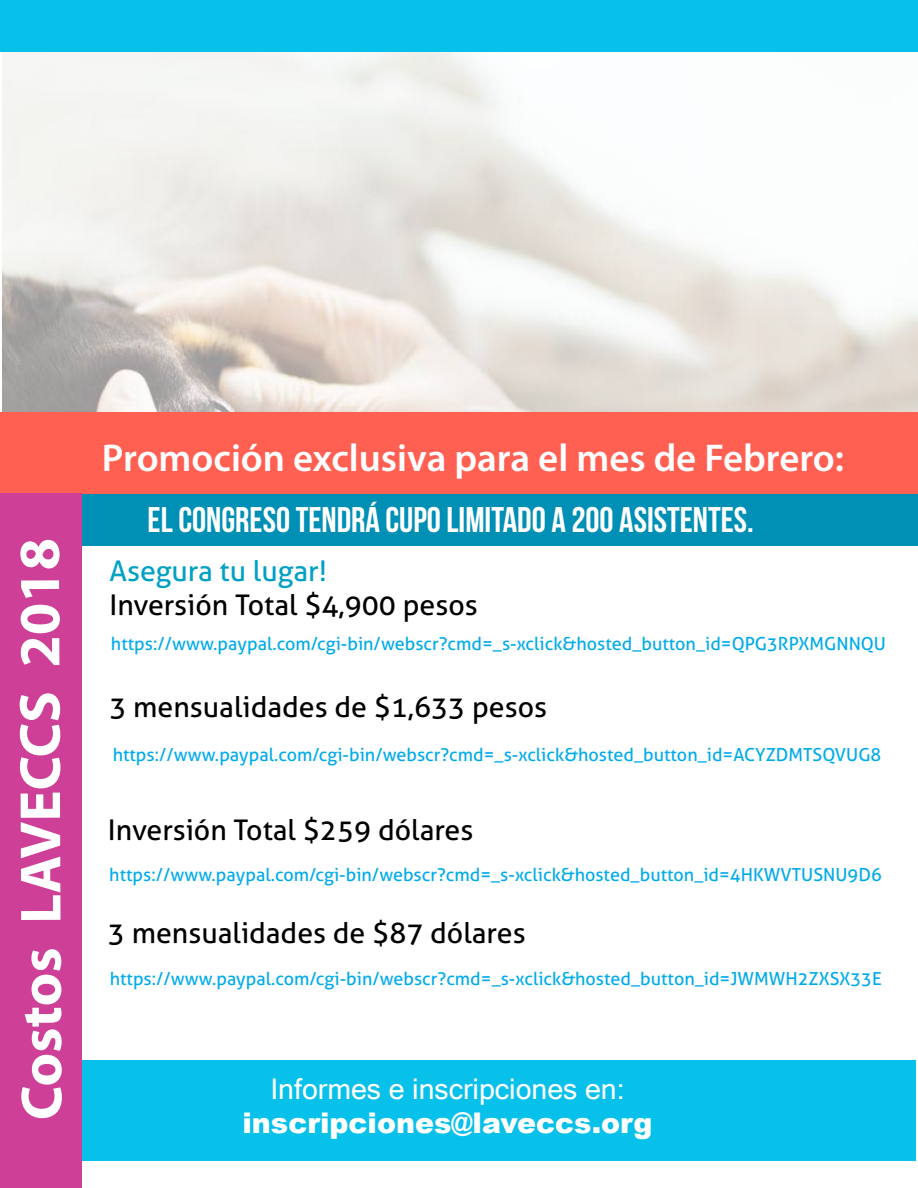
<style>
.page{position:relative;width:918px;height:1188px;background:#fff}
.page>*{position:absolute;margin:0;border:0;box-sizing:border-box;transform-origin:0 0}
.t1{font:700 58.35px "Myriad Pro";letter-spacing:-.005em;color:#fff}
.t2{font:600 38.85px "Myriad Pro";color:#fff}
.t3{font:700 35.55px "Bebas Neue";color:#fff}
.t4{font:28.5px "Aller";color:#000}
.t5{font:28.5px "Microsoft Sans Serif";color:#fff}
.t6{font:900 28.5px "Arial";color:#fff}
.t7{font:28.5px "Aller";color:#00a1c5}
.t8{font:18px "Aller";color:#00abea}
</style>
<div class="page">
<img style="left:2px;top:52px;width:916px;height:361px">
<div style="left:0;top:494px;width:918px;height:52px;background:#008fb5"></div>
<div style="left:0;top:413px;width:918px;height:81px;background:#ff6052"></div>
<div style="left:0;top:0;width:918px;height:52px;background:#08c1ea"></div>
<div style="left:0;top:1060px;width:916px;height:101px;background:#08c1ea"></div>
<div style="left:0;top:494px;width:82px;height:694px;background:#ce4097"></div>
<h1 class="t1" style="left:3px;top:1120px;width:584px;rotate:-90deg">Costos LAVECCS 2018</h1>
<h2 class="t2" style="left:102px;top:433px;width:744px">Promoción exclusiva para el mes de Febrero:</h2>
<h3 class="t3" style="left:148px;top:501px;width:608px">EL CONGRESO TENDRÁ CUPO LIMITADO A 200 ASISTENTES.</h3>
<h3 class="t7" style="left:109px;top:553px;width:219px">Asegura tu lugar!</h3>
<h3 class="t4" style="left:109px;top:587px;width:370px">Inversión Total $4,900 pesos</h3>
<p class="t8" style="left:111px;top:632px;width:777px">https://www.paypal.com/cgi-bin/webscr?cmd=_s-xclick&amp;hosted_button_id=QPG3RPXMGNNQU</p>
<h3 class="t4" style="left:109px;top:690px;width:439px">3 mensualidades de $1,633 pesos</h3>
<p class="t8" style="left:113px;top:743px;width:770px">https://www.paypal.com/cgi-bin/webscr?cmd=_s-xclick&amp;hosted_button_id=ACYZDMTSQVUG8</p>
<h3 class="t4" style="left:108px;top:813px;width:367px">Inversión Total $259 dólares</h3>
<p class="t8" style="left:109px;top:863px;width:774px">https://www.paypal.com/cgi-bin/webscr?cmd=_s-xclick&amp;hosted_button_id=4HKWVTUSNU9D6</p>
<h3 class="t4" style="left:108px;top:915px;width:419px">3 mensualidades de $87 dólares</h3>
<p class="t8" style="left:110px;top:968px;width:773px">https://www.paypal.com/cgi-bin/webscr?cmd=_s-xclick&amp;hosted_button_id=JWMWH2ZXSX33E</p>
<h3 class="t5" style="left:270px;top:1073px;width:356px">Informes e inscripciones en:</h3>
<h3 class="t6" style="left:242px;top:1102px;width:412px">inscripciones@laveccs.org</h3>
</div>
